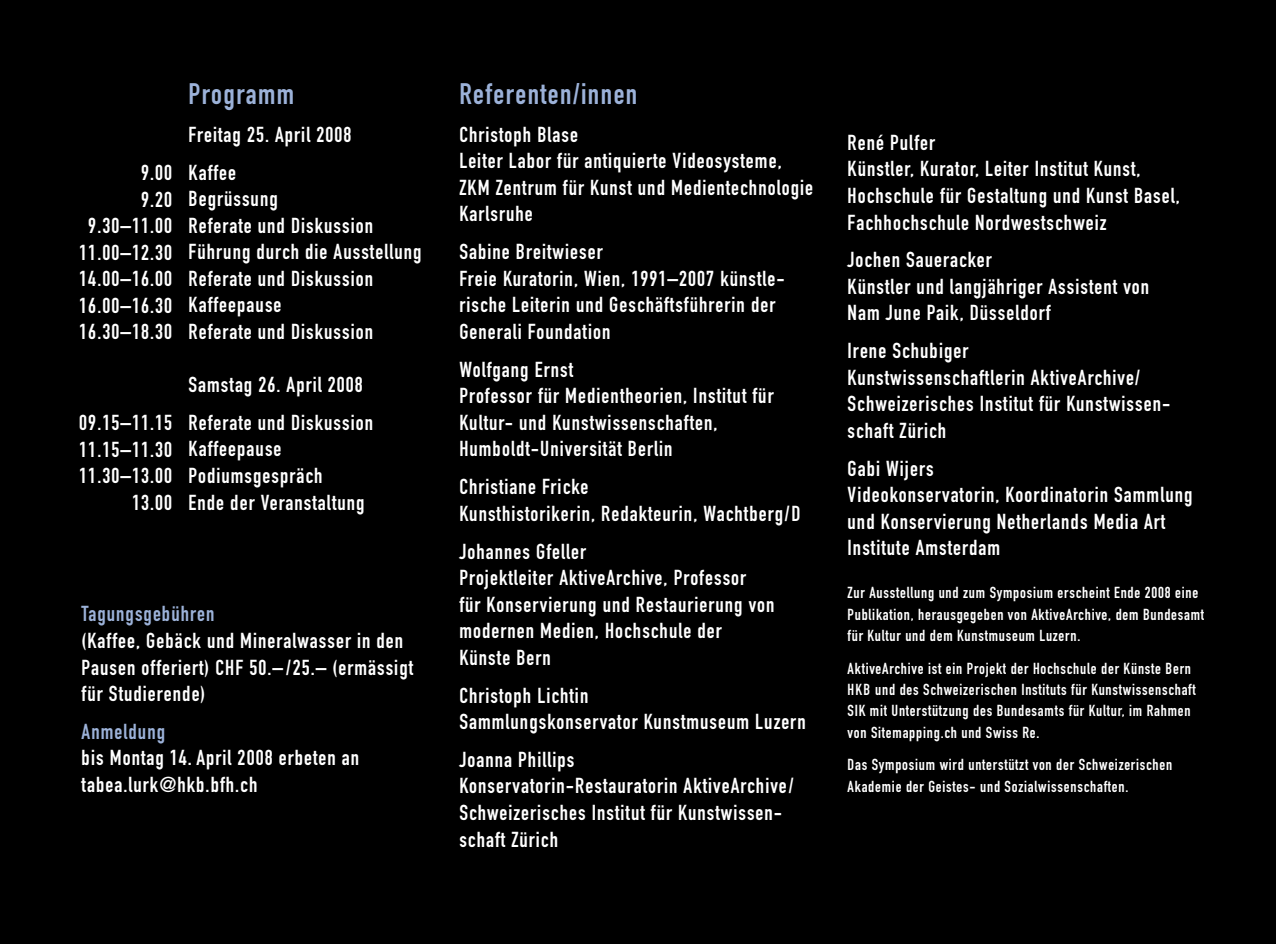
<style>
.page{position:relative;width:1276px;height:944px;background:#000}
.page>*{position:absolute;margin:0;border:0;box-sizing:border-box;transform-origin:0 0}
.t1{font:29.25px "DIN Engschrift";letter-spacing:.05em;color:#9cb2d9}
.t2{font:21.38px/26.6px "DIN Engschrift";letter-spacing:.05em;color:#fff}
.t3{font:21.38px "DIN Engschrift";letter-spacing:.05em;color:#9cb2d9}
.t4{font:15.75px/21.4px "DIN Engschrift";letter-spacing:.05em;color:#fff}
</style>
<div class="page">
<p class="t2" style="left:79px;top:159px;width:94px;text-align:right">9.00<br>9.20<br>9.30–11.00<br>11.00–12.30<br>14.00–16.00<br>16.00–16.30<br>16.30–18.30</p>
<p class="t2" style="left:79px;top:409px;width:94px;text-align:right">09.15–11.15<br>11.15–11.30<br>11.30–13.00<br>13.00</p>
<h1 class="t1" style="left:188px;top:77px;width:107px">Programm</h1>
<p class="t2" style="left:188px;top:115px;width:164px;line-height:37.8px">Freitag 25. April 2008<br>Kaffee</p>
<p class="t2" style="left:188px;top:185px;width:234px">Begrüssung<br>Referate und Diskussion<br>Führung durch die Ausstellung<br>Referate und Diskussion<br>Kaffeepause<br>Referate und Diskussion</p>
<p class="t2" style="left:188px;top:365px;width:186px;line-height:37.8px">Samstag 26. April 2008<br>Referate und Diskussion</p>
<p class="t2" style="left:188px;top:435px;width:177px">Kaffeepause<br>Podiumsgespräch<br>Ende der Veranstaltung</p>
<p class="t3" style="left:82px;top:601px;width:134px">Tagungsgebühren</p>
<p class="t2" style="left:82px;top:627px;width:333px">(Kaffee, Gebäck und Mineralwasser in den<br>Pausen offeriert) CHF 50.–/25.– (ermässigt für Studierende)</p>
<p class="t3" style="left:82px;top:719px;width:85px">Anmeldung</p>
<p class="t2" style="left:82px;top:745px;width:279px">bis Montag 14. April 2008 erbeten an tabea.lurk@hkb.bfh.ch</p>
<h1 class="t1" style="left:459px;top:77px;width:179px">Referenten/innen</h1>
<p class="t2" style="left:459px;top:121px;width:355px">Christoph Blase<br>Leiter Labor für antiquierte Videosysteme,<br>ZKM Zentrum für Kunst und Medientechnologie<br>Karlsruhe</p>
<p class="t2" style="left:459px;top:238px;width:327px">Sabine Breitwieser<br>Freie Kuratorin, Wien, 1991–2007 künstle&shy;rische Leiterin und Geschäftsführerin der<br>Generali Foundation</p>
<p class="t2" style="left:459px;top:356px;width:316px">Wolfgang Ernst<br>Professor für Medientheorien, Institut für<br>Kultur- und Kunstwissenschaften,<br>Humboldt-Universität Berlin</p>
<p class="t2" style="left:459px;top:473px;width:343px">Christiane Fricke<br>Kunsthistorikerin, Redakteurin, Wachtberg/D</p>
<p class="t2" style="left:459px;top:538px;width:317px">Johannes Gfeller<br>Projektleiter AktiveArchive, Professor<br>für Konservierung und Restaurierung von modernen Medien, Hochschule der<br>Künste Bern</p>
<p class="t2" style="left:459px;top:682px;width:348px">Christoph Lichtin<br>Sammlungskonservator Kunstmuseum Luzern</p>
<p class="t2" style="left:459px;top:746px;width:335px">Joanna Phillips<br>Konservatorin-Restauratorin AktiveArchive/<br>Schweizerisches Institut für Kunstwissen&shy;schaft Zürich</p>
<p class="t2" style="left:847px;top:129px;width:334px">René Pulfer<br>Künstler, Kurator, Leiter Institut Kunst, Hochschule für Gestaltung und Kunst Basel, Fachhochschule Nordwestschweiz</p>
<p class="t2" style="left:847px;top:246px;width:303px">Jochen Saueracker<br>Künstler und langjähriger Assistent von<br>Nam June Paik, Düsseldorf</p>
<p class="t2" style="left:847px;top:337px;width:324px">Irene Schubiger<br>Kunstwissenschaftlerin AktiveArchive/<br>Schweizerisches Institut für Kunstwissen&shy;schaft Zürich</p>
<p class="t2" style="left:847px;top:455px;width:346px">Gabi Wijers<br>Videokonservatorin, Koordinatorin Sammlung und Konservierung Netherlands Media Art<br>Institute Amsterdam</p>
<p class="t4" style="left:847px;top:582px;width:358px">Zur Ausstellung und zum Symposium erscheint Ende 2008 eine<br>Publikation, herausgegeben von AktiveArchive, dem Bundesamt für Kultur und dem Kunstmuseum Luzern.</p>
<p class="t4" style="left:847px;top:657px;width:350px">AktiveArchive ist ein Projekt der Hochschule der Künste Bern HKB und des Schweizerischen Instituts für Kunstwissenschaft SIK mit Unterstützung des Bundesamts für Kultur, im Rahmen von Sitemapping.ch und Swiss Re.</p>
<p class="t4" style="left:847px;top:754px;width:326px">Das Symposium wird unterstützt von der Schweizerischen<br>Akademie der Geistes- und Sozialwissenschaften.</p>
</div>
